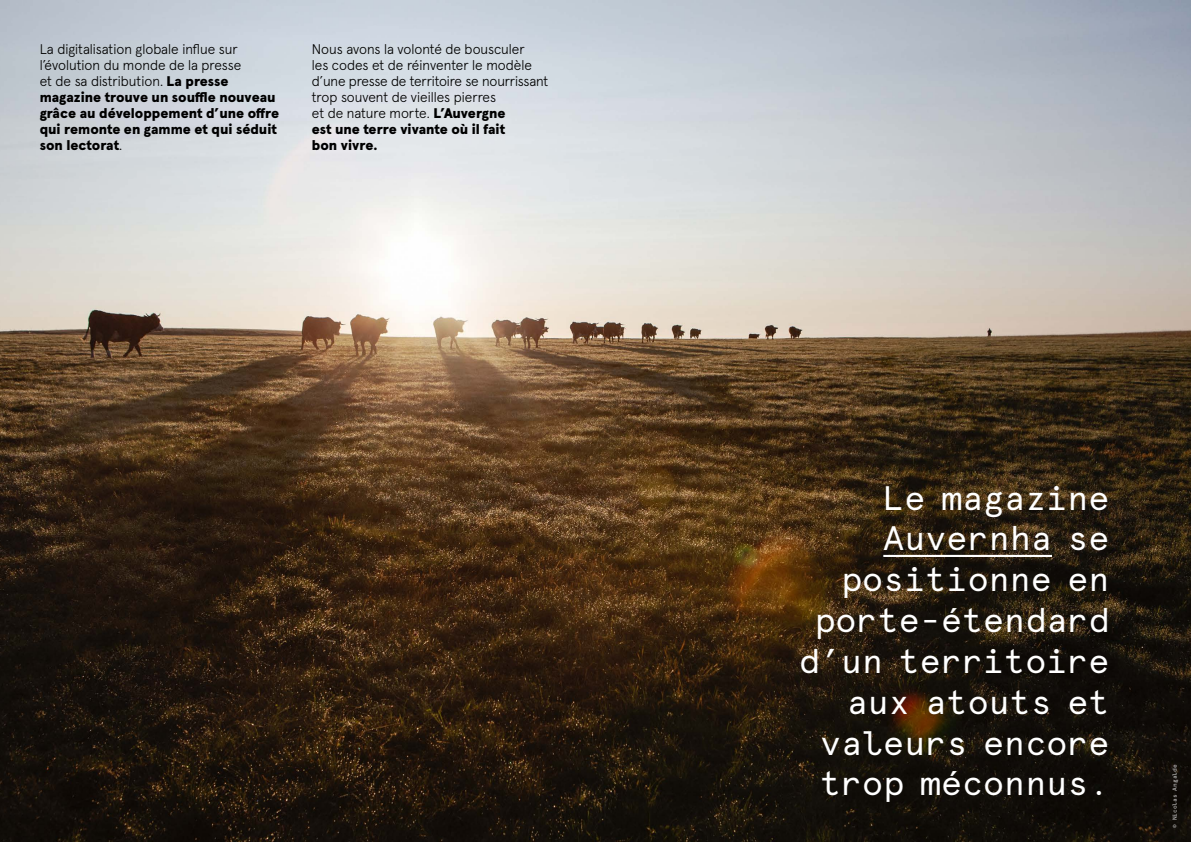
<style>
.page{position:relative;width:1191px;height:842px;background:#fff}
.page>*{position:absolute;margin:0;border:0;box-sizing:border-box;transform-origin:0 0}
.t1{font:34px/40.8px "Apercu Mono Pro";color:#fff;text-align:right}
.t2{font:900 14px/16px "Apercu Pro";color:#000}
.t3{font:300 14px/16px "Apercu Pro";letter-spacing:-.01em;color:#000}
.t4{font:500 6px "Apercu Mono Pro";color:#fff}
.s1{font-weight:300}
.s2{font-weight:900}
</style>
<div class="page">
<img style="left:0;top:0;width:1191px;height:842px">
<hr style="left:883px;top:555px;width:169px;height:2px;background:#fff">
<p class="t2" style="left:40px;top:40px;width:241px"><span class="s1">La digitalisation globale influe sur l’évolution du monde de la presse<br>et de sa distribution.</span> La presse magazine trouve un souffle nouveau grâce au développement d’une offre qui remonte en gamme et qui séduit son lectorat<span class="s1">.</span></p>
<p class="t3" style="left:312px;top:39px;width:238px">Nous avons la volonté de bousculer<br>les codes et de réinventer le modèle d’une presse de territoire se nourrissant trop souvent de vieilles pierres<br>et de nature morte. <span class="s2">L’Auvergne<br>est une terre vivante où il fait<br>bon vivre.</span></p>
<h1 class="t1" style="left:799px;top:475px;width:312px">Le magazine<br>Auvernha se positionne en porte-étendard d’un territoire aux atouts et valeurs encore trop méconnus.</h1>
<p class="t4" style="left:1170px;top:828px;width:65px;rotate:-90deg">© Nicolas Angalde</p>
</div>
